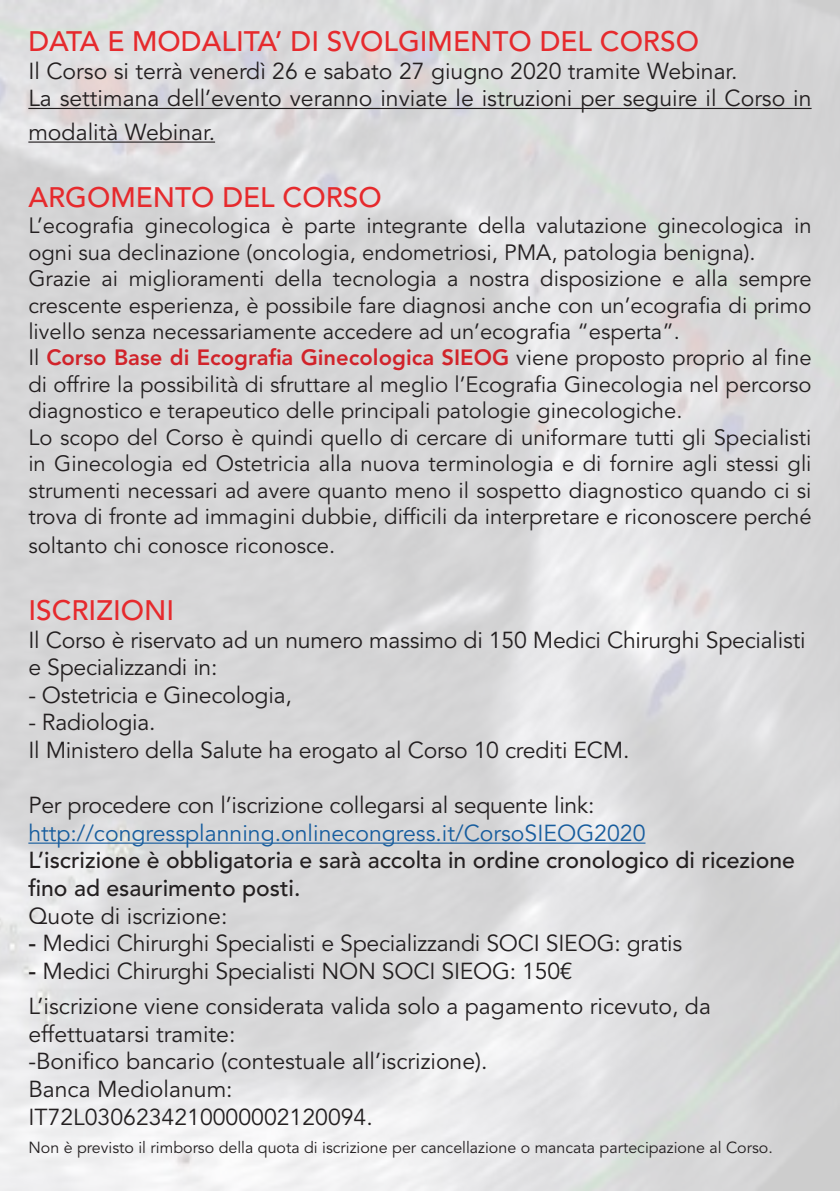
<style>
.page{position:relative;width:840px;height:1191px;background:#fff}
.page>*{position:absolute;margin:0;border:0;box-sizing:border-box;transform-origin:0 0}
.t1{font:500 28px "Avenir LT Std";color:#e62a2d}
.t2{font:23px/27.6px "Avenir LT Std";letter-spacing:-.01em;color:#231f20}
.t3{font:500 23px/27.6px "Avenir LT Std";color:#231f20}
.t4{font:23px "Avenir LT Std";color:#175d9e}
.t5{font:22px/26.4px "Avenir LT Std";color:#231f20;text-align:justify}
.t6{font:16px "Avenir LT Std";color:#231f20}
.s1{font-weight:800;color:#d1232a}
.s2{font-family:"Arial"}
</style>
<div class="page">
<img style="left:0;top:0;width:839px;height:1191px">
<hr style="left:28px;top:108px;width:783px;height:1px;background:#231f20">
<hr style="left:28px;top:141px;width:187px;height:2px;background:#231f20">
<hr style="left:28px;top:842px;width:617px;height:1px;background:#175d9e">
<p class="t1" style="left:28px;top:25px;width:671px">DATA E MODALITA’ DI SVOLGIMENTO DEL CORSO</p>
<p class="t2" style="left:28px;top:57px;width:710px">Il Corso si terrà venerdì 26 e sabato 27 giugno 2020 tramite Webinar.</p>
<p class="t2" style="left:28px;top:82px;width:784px;line-height:33.6px">La settimana dell’evento veranno inviate le istruzioni per seguire il Corso in modalità Webinar.</p>
<p class="t1" style="left:28px;top:181px;width:354px">ARGOMENTO DEL CORSO</p>
<p class="t5" style="left:28px;top:213px;width:784px">L’ecografia ginecologica è parte integrante della valutazione ginecologica in ogni sua declinazione (oncologia, endometriosi, PMA, patologia benigna).</p>
<p class="t5" style="left:28px;top:266px;width:784px">Grazie ai miglioramenti della tecnologia a nostra disposizione e alla sempre crescente esperienza, è possibile fare diagnosi anche con un’ecografia di primo livello senza necessariamente accedere ad un’ecografia “esperta”.</p>
<p class="t5" style="left:28px;top:345px;width:784px">Il <span class="s1">Corso Base di Ecografia Ginecologica SIEOG</span> viene proposto proprio al fine di offrire la possibilità di sfruttare al meglio l’Ecografia Ginecologia nel percorso diagnostico e terapeutico delle principali patologie ginecologiche.</p>
<p class="t5" style="left:28px;top:424px;width:784px">Lo scopo del Corso è quindi quello di cercare di uniformare tutti gli Specialisti in Ginecologia ed Ostetricia alla nuova terminologia e di fornire agli stessi gli strumenti necessari ad avere quanto meno il sospetto diagnostico quando ci si trova di fronte ad immagini dubbie, difficili da interpretare e riconoscere perché</p>
<p class="t5" style="left:28px;top:532px;width:308px">soltanto chi conosce riconosce.</p>
<p class="t1" style="left:28px;top:594px;width:147px">ISCRIZIONI</p>
<p class="t2" style="left:28px;top:626px;width:778px">Il Corso è riservato ad un numero massimo di 150 Medici Chirurghi Specialisti e Specializzandi in:</p>
<p class="t2" style="left:28px;top:681px;width:265px">- Ostetricia e Ginecologia,</p>
<p class="t2" style="left:28px;top:709px;width:129px">- Radiologia.</p>
<p class="t2" style="left:28px;top:737px;width:602px">Il Ministero della Salute ha erogato al Corso 10 crediti ECM.</p>
<p class="t2" style="left:28px;top:792px;width:567px">Per procedere con l’iscrizione collegarsi al sequente link:</p>
<p class="t4" style="left:28px;top:819px;width:618px">http://congressplanning.onlinecongress.it/CorsoSIEOG2020</p>
<p class="t3" style="left:28px;top:847px;width:767px">L’iscrizione è obbligatoria e sarà accolta in ordine cronologico di ricezione fino ad esaurimento posti.</p>
<p class="t2" style="left:28px;top:902px;width:200px">Quote di iscrizione:</p>
<p class="t2" style="left:28px;top:930px;width:655px"><span class="s2">-</span> Medici Chirurghi Specialisti e Specializzandi SOCI SIEOG: gratis</p>
<p class="t2" style="left:28px;top:957px;width:545px"><span class="s2">-</span> Medici Chirurghi Specialisti NON SOCI SIEOG: 150€</p>
<p class="t2" style="left:28px;top:993px;width:683px">L’iscrizione viene considerata valida solo a pagamento ricevuto, da effettuatarsi tramite:</p>
<p class="t2" style="left:28px;top:1048px;width:460px">-Bonifico bancario (contestuale all’iscrizione).</p>
<p class="t2" style="left:28px;top:1075px;width:206px">Banca Mediolanum:</p>
<p class="t2" style="left:28px;top:1103px;width:346px">IT72L0306234210000002120094.</p>
<p class="t6" style="left:28px;top:1138px;width:745px">Non è previsto il rimborso della quota di iscrizione per cancellazione o mancata partecipazione al Corso.</p>
</div>
